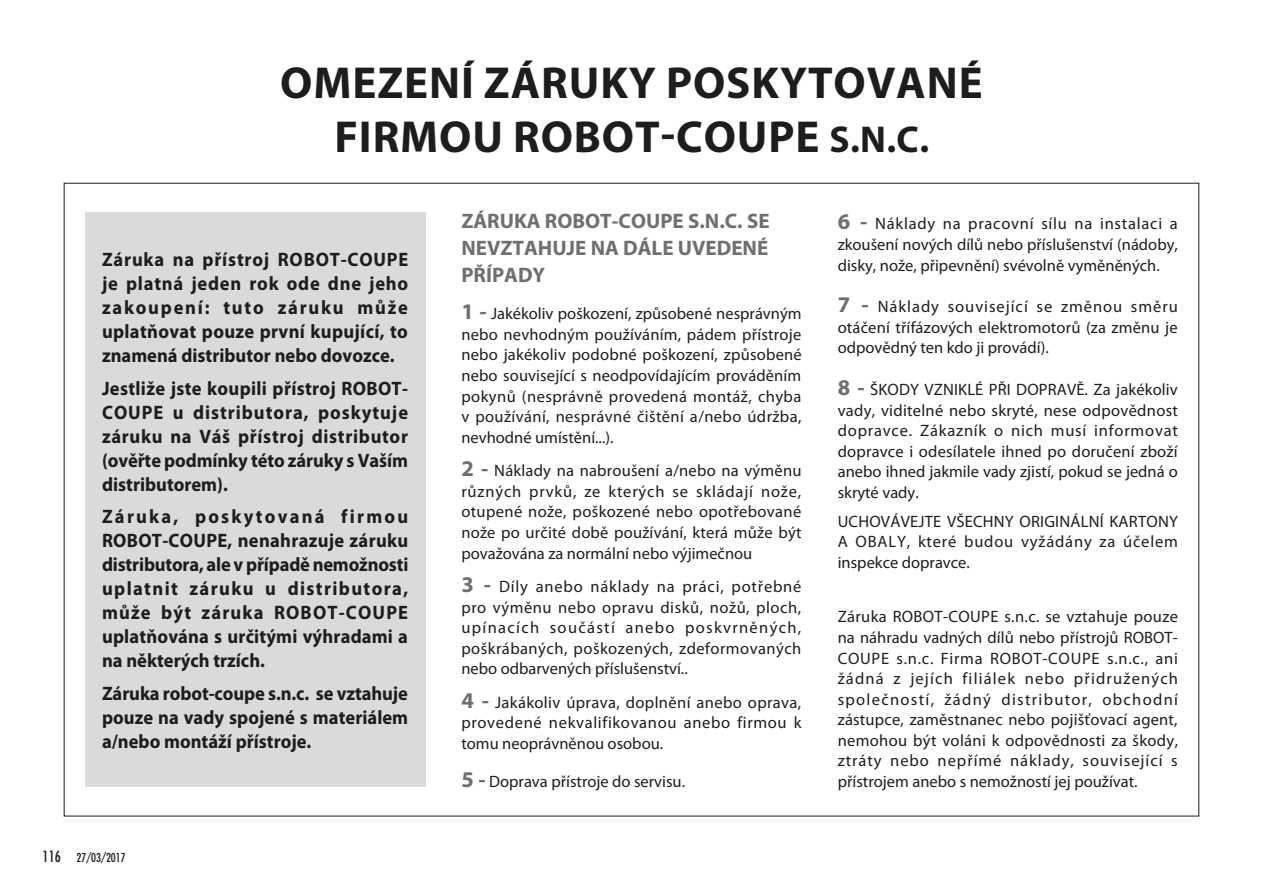
<style>
.page{position:relative;width:1263px;height:893px;background:#fff}
.page>*{position:absolute;margin:0;border:0;box-sizing:border-box;transform-origin:0 0}
.t1{font:700 45px/54px "Myriad Pro";letter-spacing:.02em;color:#1d1d1b;text-align:center}
.t2{font:700 21px/26.5px "Myriad Pro";color:#706f6f;text-align:justify}
.t3{font:700 19.5px/24px "Myriad Pro";color:#1d1d1b;text-align:justify;scale:.95 1}
.t4{font:16.5px/20.5px "Myriad Pro";color:#1d1d1b;text-align:justify}
.t5{font:condensed 12px "Futura";color:#1d1d1b}
.s1{font-size:37.5px}
.s2{font-size:15px}
.s3{font-weight:700;font-size:22.5px;color:#706f6f}
</style>
<div class="page">
<div style="left:85px;top:213px;width:340px;height:574px;background:#dadada"></div>
<h1 class="t1" style="left:280px;top:54px;width:704px">OMEZENÍ ZÁRUKY POSKYTOVANÉ<br>FIRMOU ROBOT-COUPE <span class="s1">s.n.c.</span></h1>
<p class="t3" style="left:102px;top:247px;width:324px">Záruka na přístroj ROBOT-COUPE je platná jeden rok ode dne jeho zakoupení: tuto záruku může uplatňovat pouze první kupující, to znamená distributor nebo dovozce.</p>
<p class="t3" style="left:102px;top:375px;width:324px">Jestliže jste koupili přístroj ROBOT-COUPE u distributora, poskytuje záruku na Váš přístroj distributor (ověřte podmínky této záruky s Vaším distributorem).</p>
<p class="t3" style="left:102px;top:504px;width:324px">Záruka, poskytovaná firmou ROBOT-COUPE, nenahrazuje záruku distributora, ale v případě nemožnosti uplatnit záruku u distributora, může být záruka ROBOT-COUPE uplatňována s určitými výhradami a na některých trzích.</p>
<p class="t3" style="left:102px;top:681px;width:324px">Záruka robot-coupe s.n.c. se vztahuje pouze na vady spojené s materiálem a/nebo montáží přístroje.</p>
<p class="t5" style="left:43px;top:850px;width:85px"><span class="s2">116</span> 27/03/2017</p>
<p class="t2" style="left:461px;top:207px;width:310px">ZÁRUKA ROBOT-COUPE S.N.C. SE NEVZTAHUJE NA DÁLE UVEDENÉ PŘÍPADY</p>
<p class="t4" style="left:461px;top:303px;width:342px"><span class="s3">1 -</span> Jakékoliv poškození, způsobené nesprávným nebo nevhodným používáním, pádem přístroje nebo jakékoliv podobné poškození, způsobené nebo související s neodpovídajícím prováděním pokynů (nesprávně provedená montáž, chyba v používání, nesprávné čištění a/nebo údržba, nevhodné umístění...).</p>
<p class="t4" style="left:461px;top:460px;width:342px"><span class="s3">2 -</span> Náklady na nabroušení a/nebo na výměnu různých prvků, ze kterých se skládají nože, otupené nože, poškozené nebo opotřebované nože po určité době používání, která může být považována za normální nebo výjimečnou</p>
<p class="t4" style="left:461px;top:576px;width:342px"><span class="s3">3 -</span> Díly anebo náklady na práci, potřebné pro výměnu nebo opravu disků, nožů, ploch, upínacích součástí anebo poskvrněných, poškrábaných, poškozených, zdeformovaných nebo odbarvených příslušenství..</p>
<p class="t4" style="left:461px;top:692px;width:342px"><span class="s3">4 -</span> Jakákoliv úprava, doplnění anebo oprava, provedené nekvalifikovanou anebo firmou k tomu neoprávněnou osobou.</p>
<p class="t4" style="left:461px;top:771px;width:225px"><span class="s3">5 -</span> Doprava přístroje do servisu.</p>
<p class="t4" style="left:838px;top:213px;width:342px"><span class="s3">6 -</span> Náklady na pracovní sílu na instalaci a zkoušení nových dílů nebo příslušenství (nádoby, disky, nože, připevnění) svévolně vyměněných.</p>
<p class="t4" style="left:838px;top:296px;width:342px"><span class="s3">7 -</span> Náklady související se změnou směru otáčení třífázových elektromotorů (za změnu je odpovědný ten kdo ji provádí).</p>
<p class="t4" style="left:838px;top:379px;width:342px"><span class="s3">8 -</span> ŠKODY VZNIKLÉ PŘI DOPRAVĚ. Za jakékoliv vady, viditelné nebo skryté, nese odpovědnost dopravce. Zákazník o nich musí informovat dopravce i odesílatele ihned po doručení zboží anebo ihned jakmile vady zjistí, pokud se jedná o skryté vady.</p>
<p class="t4" style="left:838px;top:511px;width:342px">UCHOVÁVEJTE VŠECHNY ORIGINÁLNÍ KARTONY A OBALY, které budou vyžádány za účelem inspekce dopravce.</p>
<p class="t4" style="left:838px;top:606px;width:342px">Záruka ROBOT-COUPE s.n.c. se vztahuje pouze na náhradu vadných dílů nebo přístrojů ROBOT-COUPE s.n.c. Firma ROBOT-COUPE s.n.c., ani žádná z jejích filiálek nebo přidružených společností, žádný distributor, obchodní zástupce, zaměstnanec nebo pojišťovací agent, nemohou být voláni k odpovědnosti za škody, ztráty nebo nepřímé náklady, související s přístrojem anebo s nemožností jej používat.</p>
</div>
